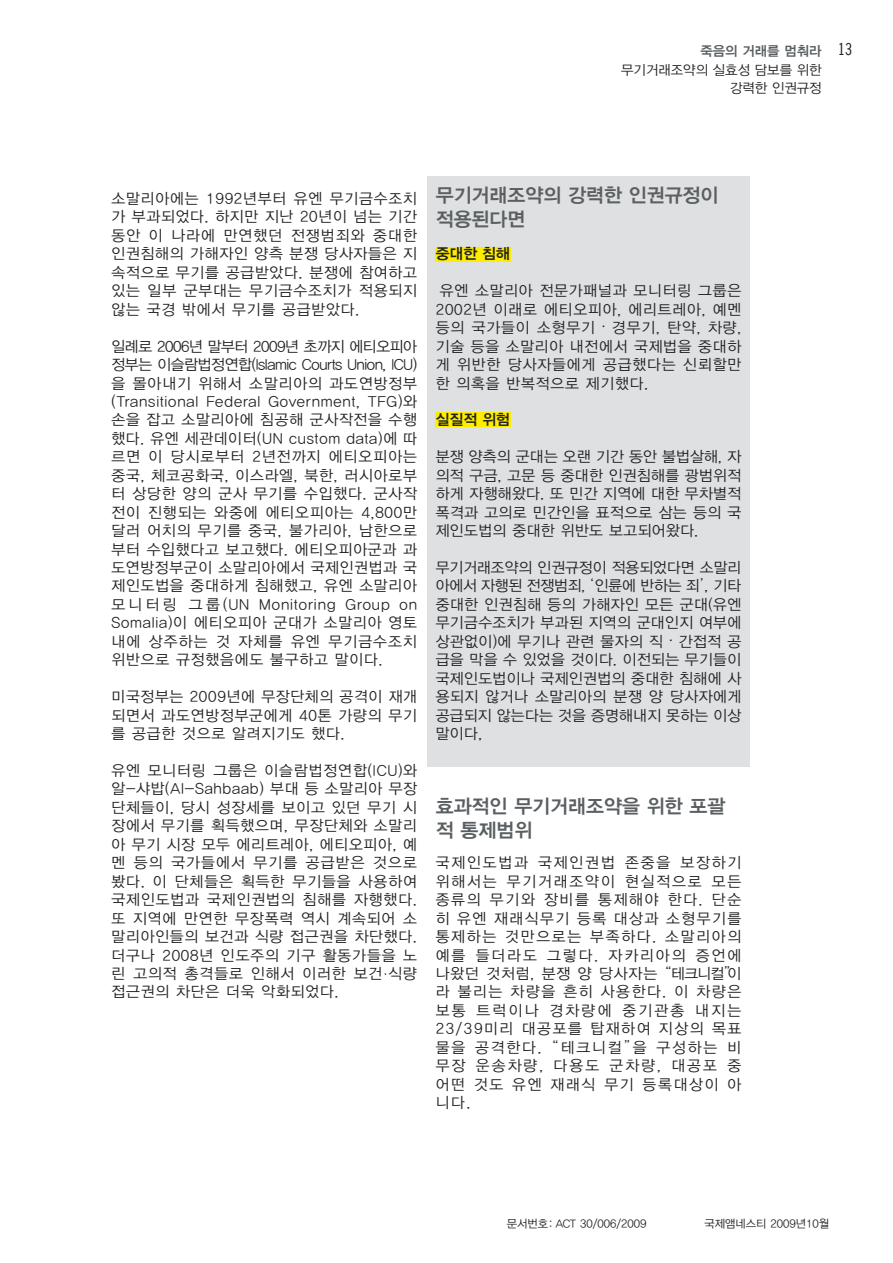
<style>
.page{position:relative;width:893px;height:1263px;background:#fff}
.page>*{position:absolute;margin:0;border:0;box-sizing:border-box;transform-origin:0 0}
.t1{font:19.5px/24px "YDIYGO340";color:#5a5f62}
.t2{font:16.5px "Amnesty Trade Gothic Cn 18";color:#222221}
.t3{font:15px/18.5px "YDIYGO320";letter-spacing:.055em;color:#222221;text-align:justify}
.t4{font:15px "YDIYGO340";color:#222221}
.t5{font:13.5px/18.5px "YDIYGO320";color:#222221;text-align:right}
.t6{font:13.5px "YDIYGO340";color:#5a5f62}
.t7{font:11.25px "YDIYGO320";color:#222221}
.s1{font-family:"Amnesty Trade Gothic";font-weight:300}
.s2{font-family:"Adobe Myungjo Std";font-weight:500}
.s3{font-family:"Gulim"}
</style>
<div class="page">
<div style="left:427px;top:176px;width:323px;height:591px;background:#dee0e2"></div>
<div style="left:435px;top:412px;width:76px;height:14px;background:#ffed00"></div>
<div style="left:435px;top:247px;width:76px;height:14px;background:#ffed00"></div>
<p class="t6" style="left:700px;top:43px;width:123px">죽음의 거래를 멈춰라</p>
<p class="t5" style="left:621px;top:60px;width:202px">무기거래조약의 실효성 담보를 위한 강력한 인권규정</p>
<p class="t2" style="left:838px;top:39px;width:16px">13</p>
<p class="t3" style="left:111px;top:189px;width:307px">소말리아에는 1992년부터 유엔 무기금수조치 가 부과되었다. 하지만 지난 20년이 넘는 기간 동안 이 나라에 만연했던 전쟁범죄와 중대한 인권침해의 가해자인 양측 분쟁 당사자들은 지 속적으로 무기를 공급받았다. 분쟁에 참여하고 있는 일부 군부대는 무기금수조치가 적용되지 않는 국경 밖에서 무기를 공급받았다.</p>
<p class="t3" style="left:111px;top:336px;width:307px">일례로 2006년 말부터 2009년 초까지 에티오피아 정부는 이슬람법정연합(Islamic Courts Union, ICU) 을 몰아내기 위해서 소말리아의 과도연방정부 (Transitional Federal Government, TFG)와 손을 잡고 소말리아에 침공해 군사작전을 수행 했다. 유엔 세관데이터(UN custom data)에 따 르면 이 당시로부터 2년전까지 에티오피아는 중국, 체코공화국, 이스라엘, 북한, 러시아로부 터 상당한 양의 군사 무기를 수입했다. 군사작 전이 진행되는 와중에 에티오피아는 4,800만 달러 어치의 무기를 중국, 불가리아, 남한으로 부터 수입했다고 보고했다. 에티오피아군과 과 도연방정부군이 소말리아에서 국제인권법과 국 제인도법을 중대하게 침해했고, 유엔 소말리아 모 니 터 링 그 룹 (UN Monitoring Group on Somalia)이 에티오피아 군대가 소말리아 영토 내에 상주하는 것 자체를 유엔 무기금수조치 위반으로 규정했음에도 불구하고 말이다.</p>
<p class="t3" style="left:111px;top:687px;width:307px">미국정부는 2009년에 무장단체의 공격이 재개 되면서 과도연방정부군에게 40톤 가량의 무기 를 공급한 것으로 알려지기도 했다.</p>
<p class="t3" style="left:111px;top:761px;width:307px">유엔 모니터링 그룹은 이슬람법정연합(ICU)와 알-샤밥(Al-Sahbaab) 부대 등 소말리아 무장 단체들이, 당시 성장세를 보이고 있던 무기 시 장에서 무기를 획득했으며, 무장단체와 소말리 아 무기 시장 모두 에리트레아, 에티오피아, 예 멘 등의 국가들에서 무기를 공급받은 것으로 봤다. 이 단체들은 획득한 무기들을 사용하여 국제인도법과 국제인권법의 침해를 자행했다. 또 지역에 만연한 무장폭력 역시 계속되어 소 말리아인들의 보건과 식량 접근권을 차단했다. 더구나 2008년 인도주의 기구 활동가들을 노 린 고의적 총격들로 인해서 이러한 보건<span class="s1">·</span>식량 접근권의 차단은 더욱 악화되었다.</p>
<h1 class="t1" style="left:436px;top:182px;width:284px">무기거래조약의 강력한 인권규정이 적용된다면</h1>
<p class="t4" style="left:436px;top:245px;width:76px">중대한 침해</p>
<p class="t3" style="left:436px;top:281px;width:307px">유엔 소말리아 전문가패널과 모니터링 그룹은 2002년 이래로 에티오피아, 에리트레아, 예멘 등의 국가들이 소형무기<span class="s2">·</span>경무기, 탄약, 차량, 기술 등을 소말리아 내전에서 국제법을 중대하 게 위반한 당사자들에게 공급했다는 신뢰할만 한 의혹을 반복적으로 제기했다.</p>
<p class="t4" style="left:436px;top:411px;width:76px">실질적 위험</p>
<p class="t3" style="left:436px;top:447px;width:307px">분쟁 양측의 군대는 오랜 기간 동안 불법살해, 자 의적 구금, 고문 등 중대한 인권침해를 광범위적 하게 자행해왔다. 또 민간 지역에 대한 무차별적 폭격과 고의로 민간인을 표적으로 삼는 등의 국 제인도법의 중대한 위반도 보고되어왔다.</p>
<p class="t3" style="left:436px;top:558px;width:307px">무기거래조약의 인권규정이 적용되었다면 소말리 아에서 자행된 전쟁범죄, <span class="s3">‘</span>인륜에 반하는 죄<span class="s3">’</span>, 기타 중대한 인권침해 등의 가해자인 모든 군대(유엔 무기금수조치가 부과된 지역의 군대인지 여부에 상관없이)에 무기나 관련 물자의 직<span class="s2">·</span>간접적 공 급을 막을 수 있었을 것이다. 이전되는 무기들이 국제인도법이나 국제인권법의 중대한 침해에 사 용되지 않거나 소말리아의 분쟁 양 당사자에게 공급되지 않는다는 것을 증명해내지 못하는 이상 말이다,</p>
<h1 class="t1" style="left:436px;top:793px;width:291px">효과적인 무기거래조약을 위한 포괄 적 통제범위</h1>
<p class="t3" style="left:436px;top:853px;width:307px">국제인도법과 국제인권법 존중을 보장하기 위해서는 무기거래조약이 현실적으로 모든 종류의 무기와 장비를 통제해야 한다. 단순 히 유엔 재래식무기 등록 대상과 소형무기를 통제하는 것만으로는 부족하다. 소말리아의 예를 들더라도 그렇다. 자카리아의 증언에 나왔던 것처럼, 분쟁 양 당사자는 <span class="s3">“</span>테크니컬<span class="s3">”</span>이 라 불리는 차량을 흔히 사용한다. 이 차량은 보통 트럭이나 경차량에 중기관총 내지는 23/39미리 대공포를 탑재하여 지상의 목표 물을 공격한다. <span class="s3">“</span>테크니컬<span class="s3">”</span>을 구성하는 비 무장 운송차량, 다용도 군차량, 대공포 중 어떤 것도 유엔 재래식 무기 등록대상이 아 니다.</p>
<p class="t7" style="left:507px;top:1218px;width:141px">문서번호: ACT 30/006/2009</p>
<p class="t7" style="left:704px;top:1218px;width:126px">국제앰네스티 2009년10월</p>
</div>
